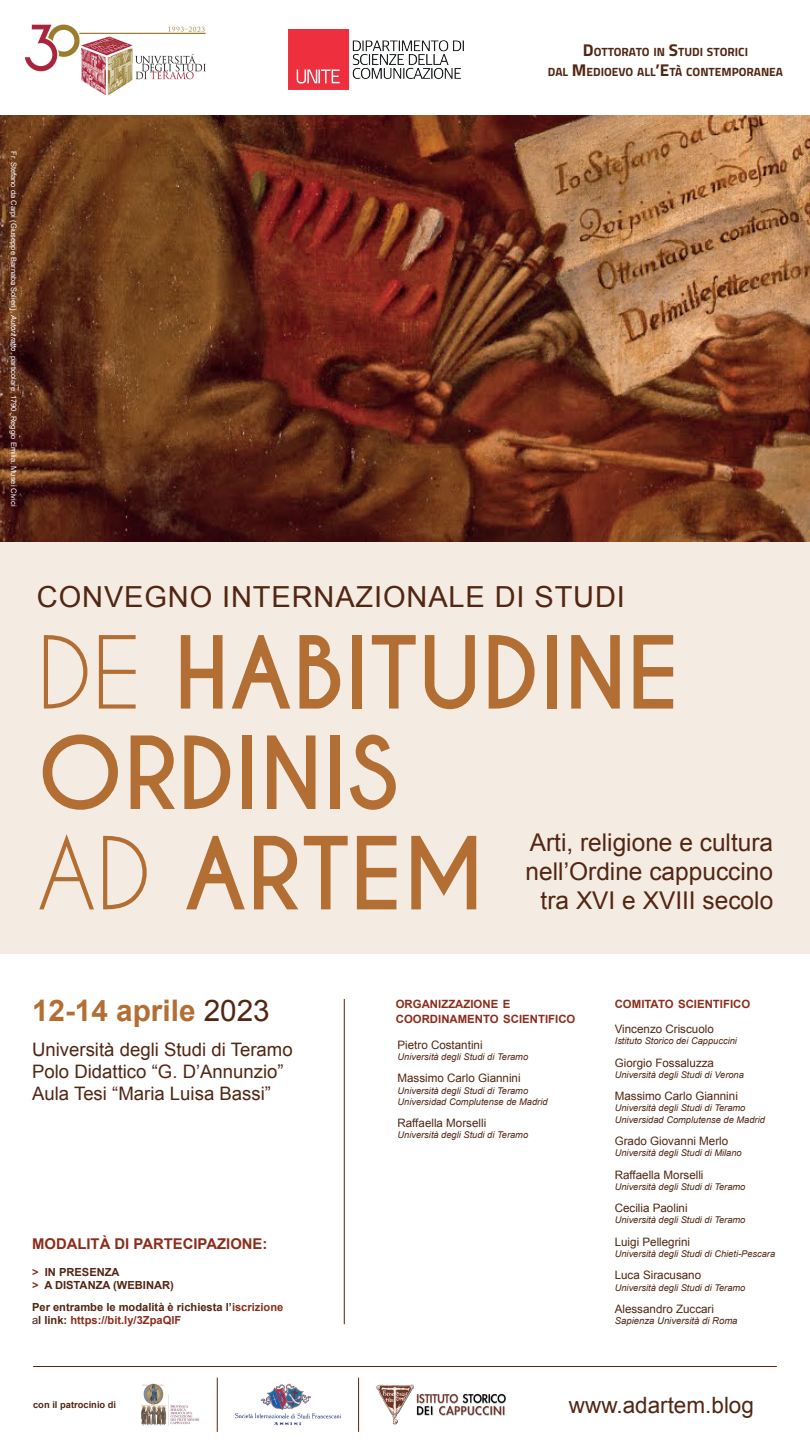
<style>
.page{position:relative;width:810px;height:1442px;background:#fff}
.page>*{position:absolute;margin:0;border:0;box-sizing:border-box;transform-origin:0 0}
.t1{font:700 94.05px/100.4px "Caviar Dreams";color:#b36e34}
.t2{font:700 29.7px "Arial";color:#b36e34}
.t3{font:29.03px "Arial";letter-spacing:.03em;color:#522612}
.t4{font:24.45px/29.4px "Arial";color:#522612;text-align:right}
.t5{font:22.5px "Arial";color:#522612}
.t6{font:18.6px/22.3px "Arial";color:#522612}
.t7{font:700 14.85px "Arial";color:#8b2d1c}
.t8{font:700 11.93px/20.5px "Titillium";color:#522612;text-align:center}
.t9{font:11.62px "Arial";color:#522612}
.t10{font:700 11.4px/15.8px "Arial";color:#8b2d1c}
.t11{font:700 11.18px/13.4px "Arial";color:#522612}
.t12{font:italic 9.52px "Arial";color:#522612}
.t13{font:700 9.38px "Arial";color:#522612}
.t14{font:italic 9.3px/11.2px "Arial";color:#522612}
.t15{font:7.5px "Arial";color:#fff}
.s1{font-style:italic}
.s2{font-size:17.02px}
.s3{font-weight:400}
.s4{font-weight:400;color:#522612}
.s5{color:#8b2d1c}
</style>
<div class="page">
<div style="left:0;top:541px;width:810px;height:413px;background:#f4ece3"></div>
<img style="left:0;top:116px;width:810px;height:425px">
<img style="left:25px;top:25px;width:181px;height:70px">
<img style="left:288px;top:30px;width:176px;height:60px">
<img style="left:141px;top:1383px;width:59px;height:42px">
<img style="left:235px;top:1383px;width:106px;height:42px">
<img style="left:376px;top:1384px;width:130px;height:41px">
<hr style="left:217px;top:1377px;width:1px;height:54px;background:#522612">
<hr style="left:358px;top:1377px;width:1px;height:54px;background:#522612">
<hr style="left:33px;top:1366px;width:744px;height:1px;background:#522612">
<hr style="left:344px;top:999px;width:1px;height:325px;background:#522612">
<p class="t15" style="left:19px;top:151px;width:357px;rotate:90deg">Fr. Stefano da Carpi (Giuseppe Barnaba Solieri), <span class="s1">Autoritratto</span>, particolare, 1790, Reggio Emilia, Musei Civici</p>
<p class="t8" style="left:548px;top:41px;width:237px"><span class="s2">D</span>OTTORATO IN <span class="s2">S</span>TUDI STORICI<br>DAL <span class="s2">M</span>EDIOEVO ALL<span class="s2">’E</span>TÀ CONTEMPORANEA</p>
<h3 class="t3" style="left:37px;top:578px;width:590px">CONVEGNO INTERNAZIONALE DI STUDI</h3>
<h1 class="t1" style="left:37px;top:625px;width:643px"><span class="s3">DE</span> HABITUDINE<br>ORDINIS<br><span class="s3">AD</span> ARTEM</h1>
<h3 class="t4" style="left:526px;top:827px;width:249px">Arti, religione e cultura nell’Ordine cappuccino tra XVI e XVIII secolo</h3>
<h2 class="t2" style="left:32px;top:990px;width:239px">12-14 aprile <span class="s4">2023</span></h2>
<h3 class="t6" style="left:32px;top:1038px;width:262px">Università degli Studi di Teramo<br>Polo Didattico “G. D’Annunzio”<br>Aula Tesi “Maria Luisa Bassi”</h3>
<h3 class="t7" style="left:32px;top:1234px;width:237px">MODALITÀ DI PARTECIPAZIONE:</h3>
<p class="t11" style="left:32px;top:1265px;width:143px"><span class="s5">&gt;</span> IN PRESENZA<br><span class="s5">&gt;</span> A DISTANZA (WEBINAR)</p>
<p class="t11" style="left:32px;top:1300px;width:253px">Per entrambe le modalità è richiesta l’<span class="s5">iscrizione </span><span class="s3">a</span>l link: <span class="s5">https://bit.ly/3ZpaQlF</span></p>
<p class="t10" style="left:396px;top:996px;width:181px">ORGANIZZAZIONE E<br>COORDINAMENTO SCIENTIFICO</p>
<p class="t9" style="left:397px;top:1037px;width:87px">Pietro Costantini</p>
<p class="t14" style="left:397px;top:1051px;width:132px">Università degli Studi di Teramo</p>
<p class="t9" style="left:397px;top:1070px;width:125px">Massimo Carlo Giannini</p>
<p class="t14" style="left:397px;top:1084px;width:152px">Università degli Studi di Teramo<br>Universidad Complutense de Madrid</p>
<p class="t9" style="left:397px;top:1115px;width:90px">Raffaella Morselli</p>
<p class="t14" style="left:397px;top:1129px;width:132px">Università degli Studi di Teramo</p>
<p class="t10" style="left:615px;top:996px;width:137px">COMITATO SCIENTIFICO</p>
<p class="t9" style="left:615px;top:1021px;width:101px">Vincenzo Criscuolo</p>
<p class="t14" style="left:615px;top:1035px;width:124px">Istituto Storico dei Cappuccini</p>
<p class="t9" style="left:615px;top:1055px;width:101px">Giorgio Fossaluzza</p>
<p class="t14" style="left:615px;top:1069px;width:131px">Università degli Studi di Verona</p>
<p class="t9" style="left:615px;top:1088px;width:125px">Massimo Carlo Giannini</p>
<p class="t14" style="left:615px;top:1102px;width:152px">Università degli Studi di Teramo<br>Universidad Complutense de Madrid</p>
<p class="t9" style="left:615px;top:1133px;width:115px">Grado Giovanni Merlo</p>
<p class="t14" style="left:615px;top:1147px;width:128px">Università degli Studi di Milano</p>
<p class="t9" style="left:615px;top:1166px;width:90px">Raffaella Morselli</p>
<p class="t14" style="left:615px;top:1181px;width:132px">Università degli Studi di Teramo</p>
<p class="t9" style="left:615px;top:1200px;width:74px">Cecilia Paolini</p>
<p class="t14" style="left:615px;top:1214px;width:132px">Università degli Studi di Teramo</p>
<p class="t9" style="left:615px;top:1234px;width:77px">Luigi Pellegrini</p>
<p class="t14" style="left:615px;top:1248px;width:162px">Università degli Studi di Chieti-Pescara</p>
<p class="t9" style="left:615px;top:1267px;width:88px">Luca Siracusano</p>
<p class="t14" style="left:615px;top:1281px;width:132px">Università degli Studi di Teramo</p>
<p class="t9" style="left:615px;top:1301px;width:101px">Alessandro Zuccari</p>
<p class="t12" style="left:615px;top:1314px;width:124px">Sapienza Università di Roma</p>
<p class="t13" style="left:33px;top:1398px;width:85px">con il patrocinio di</p>
<h3 class="t5" style="left:569px;top:1390px;width:187px">www.adartem.blog</h3>
</div>
